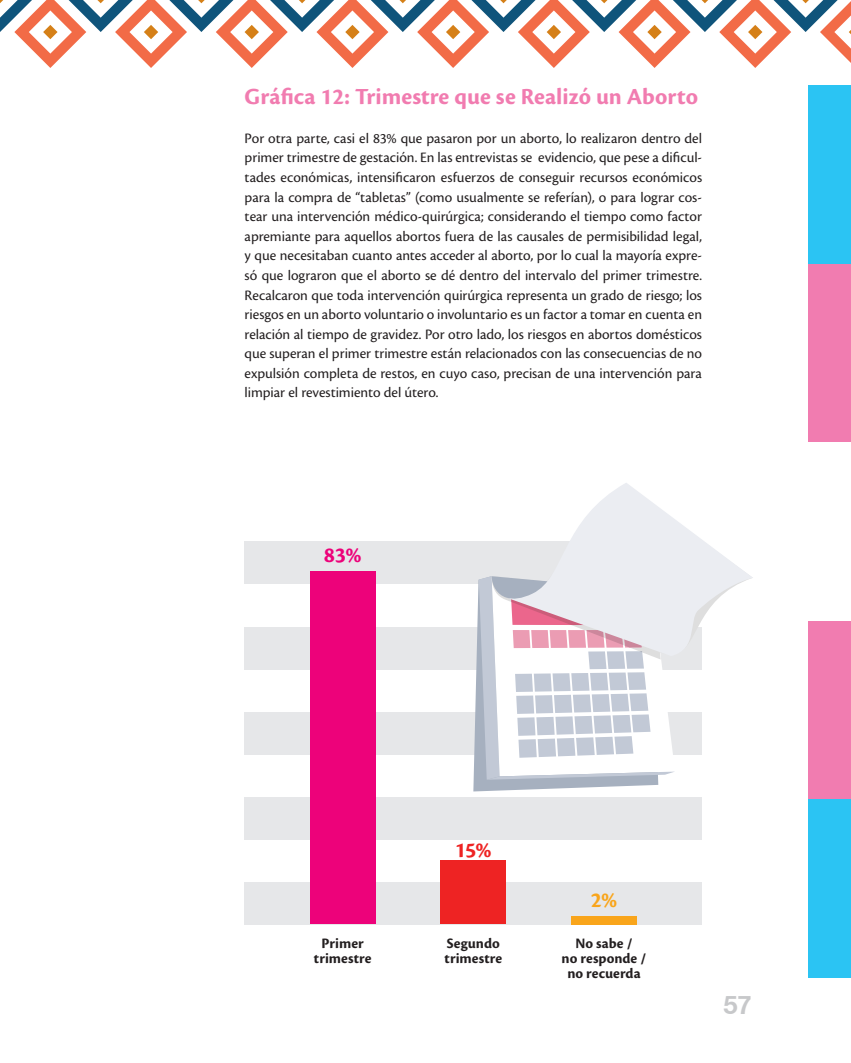
<style>
.page{position:relative;width:851px;height:1063px;background:#fff}
.page>*{position:absolute;margin:0;border:0;box-sizing:border-box;transform-origin:0 0}
.t1{font:700 25.5px "Helvetica Neue CE";color:#c7c8ca}
.t2{font:700 24px "Cronos Pro";letter-spacing:.005em;color:#f17cb0}
.t3{font:700 22.5px "Cronos Pro";color:#ed027a}
.t4{font:700 22.5px "Cronos Pro";color:#ee2323}
.t5{font:700 22.5px "Cronos Pro";color:#f9a51b}
.t6{font:15px/19.5px "Cronos Pro";letter-spacing:-.005em;color:#231f20;text-align:justify}
.t7{font:700 15px/15px "Cronos Pro";color:#231f20;text-align:center}
</style>
<div class="page">
<div style="left:808px;top:264px;width:42px;height:178px;background:#f17cb0"></div>
<div style="left:808px;top:85px;width:42px;height:179px;background:#2bc4f3"></div>
<div style="left:808px;top:621px;width:42px;height:178px;background:#f17cb0"></div>
<div style="left:808px;top:799px;width:42px;height:179px;background:#2bc4f3"></div>
<svg style="left:0;top:0;width:850px;height:68px"></svg>
<div style="left:244px;top:882px;width:458px;height:42px;background:#e6e7e9"></div>
<div style="left:244px;top:797px;width:458px;height:42px;background:#e6e7e9"></div>
<div style="left:244px;top:712px;width:458px;height:42px;background:#e6e7e9"></div>
<div style="left:244px;top:627px;width:458px;height:42px;background:#e6e7e9"></div>
<div style="left:244px;top:542px;width:458px;height:42px;background:#e6e7e9"></div>
<div style="left:310px;top:571px;width:65px;height:353px;background:#ed027a"></div>
<div style="left:440px;top:861px;width:66px;height:63px;background:#ee2323"></div>
<div style="left:571px;top:916px;width:65px;height:8px;background:#f9a51b"></div>
<svg style="left:473px;top:606px;width:185px;height:185px;fill:#a6b0bf"></svg>
<svg style="left:478px;top:576px;width:197px;height:204px"></svg>
<svg style="left:506px;top:483px;width:247px;height:173px;fill:#ebedf2"></svg>
<p class="t2" style="left:244px;top:83px;width:455px">Gráfica 12: Trimestre que se Realizó un Aborto</p>
<p class="t6" style="left:244px;top:129px;width:459px">Por otra parte, casi el 83% que pasaron por un aborto, lo realizaron dentro del primer trimestre de gestación. En las entrevistas se evidencio, que pese a dificul&shy;tades económicas, intensificaron esfuerzos de conseguir recursos económicos para la compra de “tabletas” (como usualmente se referían), o para lograr cos&shy;tear una intervención médico-quirúrgica; considerando el tiempo como factor apremiante para aquellos abortos fuera de las causales de permisibilidad legal, y que necesitaban cuanto antes acceder al aborto, por lo cual la mayoría expre&shy;só que lograron que el aborto se dé dentro del intervalo del primer trimestre.<br>Recalcaron que toda intervención quirúrgica representa un grado de riesgo; los riesgos en un aborto voluntario o involuntario es un factor a tomar en cuenta en relación al tiempo de gravidez. Por otro lado, los riesgos en abortos domésticos que superan el primer trimestre están relacionados con las consecuencias de no expulsión completa de restos, en cuyo caso, precisan de una intervención para limpiar el revestimiento del útero.</p>
<p class="t3" style="left:324px;top:543px;width:39px">83%</p>
<p class="t7" style="left:314px;top:936px;width:59px">Primer trimestre</p>
<p class="t4" style="left:455px;top:837px;width:38px">15%</p>
<p class="t5" style="left:590px;top:887px;width:28px">2%</p>
<p class="t7" style="left:444px;top:936px;width:59px;text-align:left">Segundo trimestre</p>
<p class="t7" style="left:561px;top:936px;width:86px">No sabe /<br>no responde / no recuerda</p>
<h1 class="t1" style="left:723px;top:989px;width:30px">57</h1>
</div>
